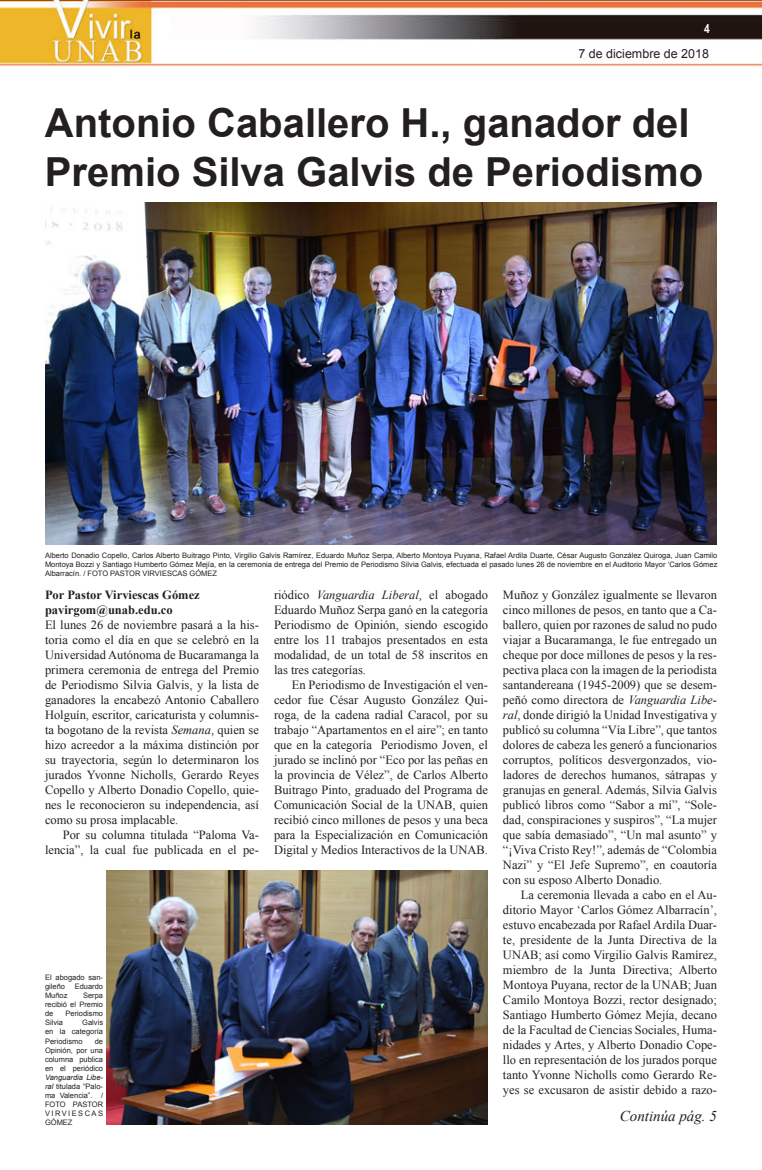
<style>
.page{position:relative;width:762px;height:1170px;background:#fff}
.page>*{position:absolute;margin:0;border:0;box-sizing:border-box;transform-origin:0 0}
.t1{font:700 40px/48.8px "Arial";color:#231f20}
.t2{font:italic 15px "Times New Roman";color:#231f20}
.t3{font:12.5px/15px "Times New Roman";color:#231f20;text-align:justify}
.t4{font:700 12.5px/15px "Times New Roman";color:#231f20}
.t5{font:12.5px "Arial";color:#231f20}
.t6{font:700 12.5px "Arial Narrow";color:#fff}
.t7{font:7.5px/9px "Arial";color:#231f20;text-align:justify}
.s1{font-style:italic}
</style>
<div class="page">
<img style="left:0;top:0;width:762px;height:67px">
<img style="left:45px;top:202px;width:672px;height:342px">
<img style="left:107px;top:870px;width:381px;height:254px">
<p class="t6" style="left:704px;top:19px;width:7px">4</p>
<p class="t5" style="left:578px;top:46px;width:132px">7 de diciembre de 2018</p>
<h1 class="t1" style="left:45px;top:100px;width:660px">Antonio Caballero H., ganador del<br>Premio Silva Galvis de Periodismo</h1>
<p class="t7" style="left:45px;top:550px;width:674px">Alberto Donadio Copello, Carlos Alberto Buitrago Pinto, Virgilio Galvis Ramírez, Eduardo Muñoz Serpa, Alberto Montoya Puyana, Rafael Ardila Duarte, César Augusto González Quiroga, Juan Camilo Montoya Bozzi y Santiago Humberto Gómez Mejía, en la ceremonia de entrega del Premio de Periodismo Silvia Galvis, efectuada el pasado lunes 26 de noviembre en el Auditorio Mayor ‘Carlos Gómez Albarracín. / FOTO PASTOR VIRVIESCAS GÓMEZ</p>
<p class="t4" style="left:45px;top:586px;width:156px">Por Pastor Virviescas Gómez pavirgom@unab.edu.co</p>
<p class="t3" style="left:45px;top:617px;width:215px">El lunes 26 de noviembre pasará a la his&shy;toria como el día en que se celebró en la Universidad Autónoma de Bucaramanga la primera ceremonia de entrega del Premio de Periodismo Silvia Galvis, y la lista de ganadores la encabezó Antonio Caballero Holguín, escritor, caricaturista y columnis&shy;ta bogotano de la revista <span class="s1">Semana</span>, quien se hizo acreedor a la máxima distinción por su trayectoria, según lo determinaron los jurados Yvonne Nicholls, Gerardo Reyes Copello y Alberto Donadio Copello, quie&shy;nes le reconocieron su independencia, así como su prosa implacable.</p>
<p class="t3" style="left:45px;top:827px;width:215px;text-align:right">Por su columna titulada “Paloma Va&shy;lencia”, la cual fue publicada en el pe-</p>
<p class="t3" style="left:274px;top:587px;width:215px">riódico <span class="s1">Vanguardia Liberal</span>, el abogado Eduardo Muñoz Serpa ganó en la categoría Periodismo de Opinión, siendo escogido entre los 11 trabajos presentados en esta modalidad, de un total de 58 inscritos en las tres categorías.</p>
<p class="t3" style="left:274px;top:677px;width:215px;text-indent:18px">En Periodismo de Investigación el ven&shy;cedor fue César Augusto González Qui&shy;roga, de la cadena radial Caracol, por su trabajo “Apartamentos en el aire”; en tanto que en la categoría Periodismo Joven, el jurado se inclinó por “Eco por las peñas en la provincia de Vélez”, de Carlos Alberto Buitrago Pinto, graduado del Programa de Comunicación Social de la UNAB, quien recibió cinco millones de pesos y una beca para la Especialización en Comunicación Digital y Medios Interactivos de la UNAB.</p>
<p class="t7" style="left:45px;top:973px;width:60px">El abogado san&shy;gileño</p>
<p class="t7" style="left:75px;top:982px;width:30px">Eduardo</p>
<p class="t7" style="left:45px;top:991px;width:60px;text-indent:38px">Serpa recibió el Premio de</p>
<p class="t7" style="left:45px;top:991px;width:24px">Muñoz</p>
<p class="t7" style="left:66px;top:1009px;width:39px">Periodismo</p>
<p class="t7" style="left:45px;top:1018px;width:60px;text-indent:37px">Galvis en la categoría Periodismo</p>
<p class="t7" style="left:45px;top:1018px;width:19px">Silvia</p>
<p class="t7" style="left:45px;top:1036px;width:60px;text-indent:50px">de Opinión, por una columna publica en el periódico</p>
<p class="t7" style="left:45px;top:1072px;width:60px"><span class="s1">Vanguardia Libe&shy;ral</span> titulada “Palo&shy;ma Valencia”. / FOTO PASTOR VIRVIESCAS GÓMEZ</p>
<p class="t3" style="left:503px;top:587px;width:215px">Muñoz y González igualmente se llevaron cinco millones de pesos, en tanto que a Ca&shy;ballero, quien por razones de salud no pudo viajar a Bucaramanga, le fue entregado un cheque por doce millones de pesos y la res&shy;pectiva placa con la imagen de la periodista santandereana (1945-2009) que se desem&shy;peñó como directora de <span class="s1">Vanguardia Libe&shy;ral</span>, donde dirigió la Unidad Investigativa y publicó su columna “Vía Libre”, que tantos dolores de cabeza les generó a funcionarios corruptos, políticos desvergonzados, vio&shy;ladores de derechos humanos, sátrapas y granujas en general. Además, Silvia Galvis publicó libros como “Sabor a mí”, “Sole&shy;dad, conspiraciones y suspiros”, “La mujer que sabía demasiado”, “Un mal asunto” y “¡Viva Cristo Rey!”, además de “Colombia Nazi” y “El Jefe Supremo”, en coautoría con su esposo Alberto Donadio.</p>
<p class="t3" style="left:503px;top:887px;width:215px;text-indent:18px">La ceremonia llevada a cabo en el Au&shy;ditorio Mayor ‘Carlos Gómez Albarracín’, estuvo encabezada por Rafael Ardila Duar&shy;te, presidente de la Junta Directiva de la UNAB; así como Virgilio Galvis Ramírez, miembro de la Junta Directiva; Alberto Montoya Puyana, rector de la UNAB; Juan Camilo Montoya Bozzi, rector designado; Santiago Humberto Gómez Mejía, decano de la Facultad de Ciencias Sociales, Huma&shy;nidades y Artes, y Alberto Donadio Cope&shy;llo en representación de los jurados porque tanto Yvonne Nicholls como Gerardo Re&shy;yes se excusaron de asistir debido a razo-</p>
<p class="t2" style="left:620px;top:1105px;width:99px">Continúa pág. 5</p>
</div>
